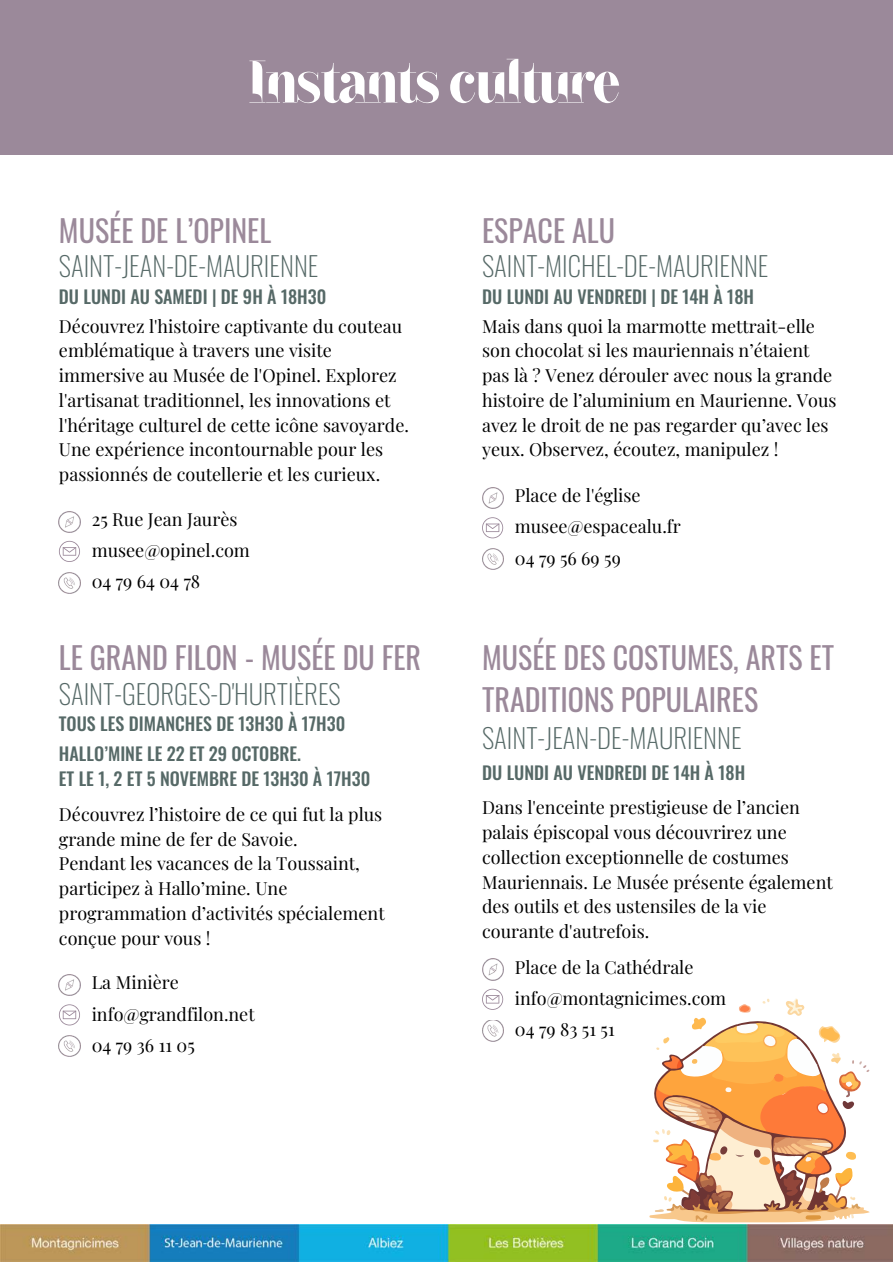
<style>
.page{position:relative;width:893px;height:1264px;background:#fff}
.page>*{position:absolute;margin:0;border:0;box-sizing:border-box;transform-origin:0 0}
.t1{font:60px "Sliced Bold Title";color:#fff}
.t2{font:30px/41.5px "Oswald";color:#9b899a}
.t3{font:200 27px "Oswald";color:#566967}
.t4{font:18px/24.8px "Playfair Display";color:#000}
.t5{font:500 18px "Oswald";color:#566967}
</style>
<div class="page">
<div style="left:0;top:0;width:892px;height:155px;background:#9b899a"></div>
<img style="left:59px;top:511px;width:21px;height:21px">
<img style="left:482px;top:487px;width:21px;height:22px">
<img style="left:482px;top:958px;width:21px;height:22px">
<img style="left:59px;top:572px;width:21px;height:21px">
<img style="left:482px;top:548px;width:21px;height:21px">
<img style="left:482px;top:1020px;width:21px;height:21px">
<svg style="left:59px;top:541px;width:21px;height:21px"></svg>
<svg style="left:482px;top:517px;width:21px;height:21px"></svg>
<svg style="left:482px;top:988px;width:21px;height:21px"></svg>
<img style="left:0;top:1224px;width:892px;height:37px">
<svg style="left:649px;top:998px;width:220px;height:224px"></svg>
<div style="left:764px;top:1035px;width:11px;height:11px;background:#fdfcfb;border-radius:5px"></div>
<img style="left:59px;top:974px;width:21px;height:21px">
<img style="left:59px;top:1035px;width:21px;height:21px">
<svg style="left:59px;top:1004px;width:21px;height:21px"></svg>
<p class="t1" style="left:249px;top:59px;width:372px">Instants culture</p>
<p class="t2" style="left:59px;top:208px;width:214px">MUSÉE DE L’OPINEL</p>
<p class="t2" style="left:482px;top:208px;width:134px">ESPACE ALU</p>
<p class="t3" style="left:59px;top:245px;width:261px">SAINT-JEAN-DE-MAURIENNE</p>
<p class="t3" style="left:482px;top:245px;width:288px">SAINT-MICHEL-DE-MAURIENNE</p>
<p class="t5" style="left:59px;top:282px;width:269px">DU LUNDI AU SAMEDI | DE 9H À 18H30</p>
<p class="t5" style="left:482px;top:282px;width:273px">DU LUNDI AU VENDREDI | DE 14H À 18H</p>
<p class="t4" style="left:59px;top:313px;width:351px">Découvrez l'histoire captivante du couteau emblématique à travers une visite immersive au Musée de l'Opinel. Explorez l'artisanat traditionnel, les innovations et l'héritage culturel de cette icône savoyarde.<br>Une expérience incontournable pour les passionnés de coutellerie et les curieux.</p>
<p class="t4" style="left:482px;top:313px;width:356px">Mais dans quoi la marmotte mettrait-elle son chocolat si les mauriennais n’étaient pas là ? Venez dérouler avec nous la grande histoire de l’aluminium en Maurienne. Vous avez le droit de ne pas regarder qu’avec les yeux. Observez, écoutez, manipulez !</p>
<p class="t4" style="left:92px;top:506px;width:147px">25 Rue Jean Jaurès</p>
<p class="t4" style="left:92px;top:537px;width:160px">musee@opinel.com</p>
<p class="t4" style="left:92px;top:568px;width:110px">04 79 64 04 78</p>
<p class="t2" style="left:59px;top:635px;width:364px">LE GRAND FILON - MUSÉE DU FER</p>
<p class="t3" style="left:59px;top:672px;width:283px">SAINT-GEORGES-D'HURTIÈRES</p>
<p class="t5" style="left:59px;top:709px;width:288px">TOUS LES DIMANCHES DE 13H30 À 17H30</p>
<p class="t5" style="left:59px;top:739px;width:243px">HALLO’MINE LE 22 ET 29 OCTOBRE.</p>
<p class="t5" style="left:59px;top:764px;width:313px">ET LE 1, 2 ET 5 NOVEMBRE DE 13H30 À 17H30</p>
<p class="t4" style="left:59px;top:801px;width:325px">Découvrez l’histoire de ce qui fut la plus grande mine de fer de Savoie.</p>
<p class="t4" style="left:59px;top:850px;width:327px">Pendant les vacances de la Toussaint, participez à Hallo’mine. Une programmation d’activités spécialement conçue pour vous !</p>
<p class="t4" style="left:92px;top:969px;width:89px">La Minière</p>
<p class="t4" style="left:92px;top:1000px;width:164px">info@grandfilon.net</p>
<p class="t4" style="left:92px;top:1031px;width:105px">04 79 36 11 05</p>
<p class="t4" style="left:515px;top:482px;width:127px">Place de l'église</p>
<p class="t4" style="left:515px;top:513px;width:167px">musee@espacealu.fr</p>
<p class="t4" style="left:515px;top:545px;width:107px">04 79 56 69 59</p>
<p class="t2" style="left:482px;top:635px;width:353px">MUSÉE DES COSTUMES, ARTS ET<br>TRADITIONS POPULAIRES</p>
<p class="t3" style="left:482px;top:716px;width:261px">SAINT-JEAN-DE-MAURIENNE</p>
<p class="t5" style="left:482px;top:759px;width:264px">DU LUNDI AU VENDREDI DE 14H À 18H</p>
<p class="t4" style="left:482px;top:794px;width:352px">Dans l'enceinte prestigieuse de l’ancien palais épiscopal vous découvrirez une collection exceptionnelle de costumes Mauriennais. Le Musée présente également des outils et des ustensiles de la vie courante d'autrefois.</p>
<p class="t4" style="left:515px;top:953px;width:180px">Place de la Cathédrale</p>
<p class="t4" style="left:515px;top:985px;width:213px">info@montagnicimes.com</p>
<p class="t4" style="left:515px;top:1016px;width:101px">04 79 83 51 51</p>
</div>
